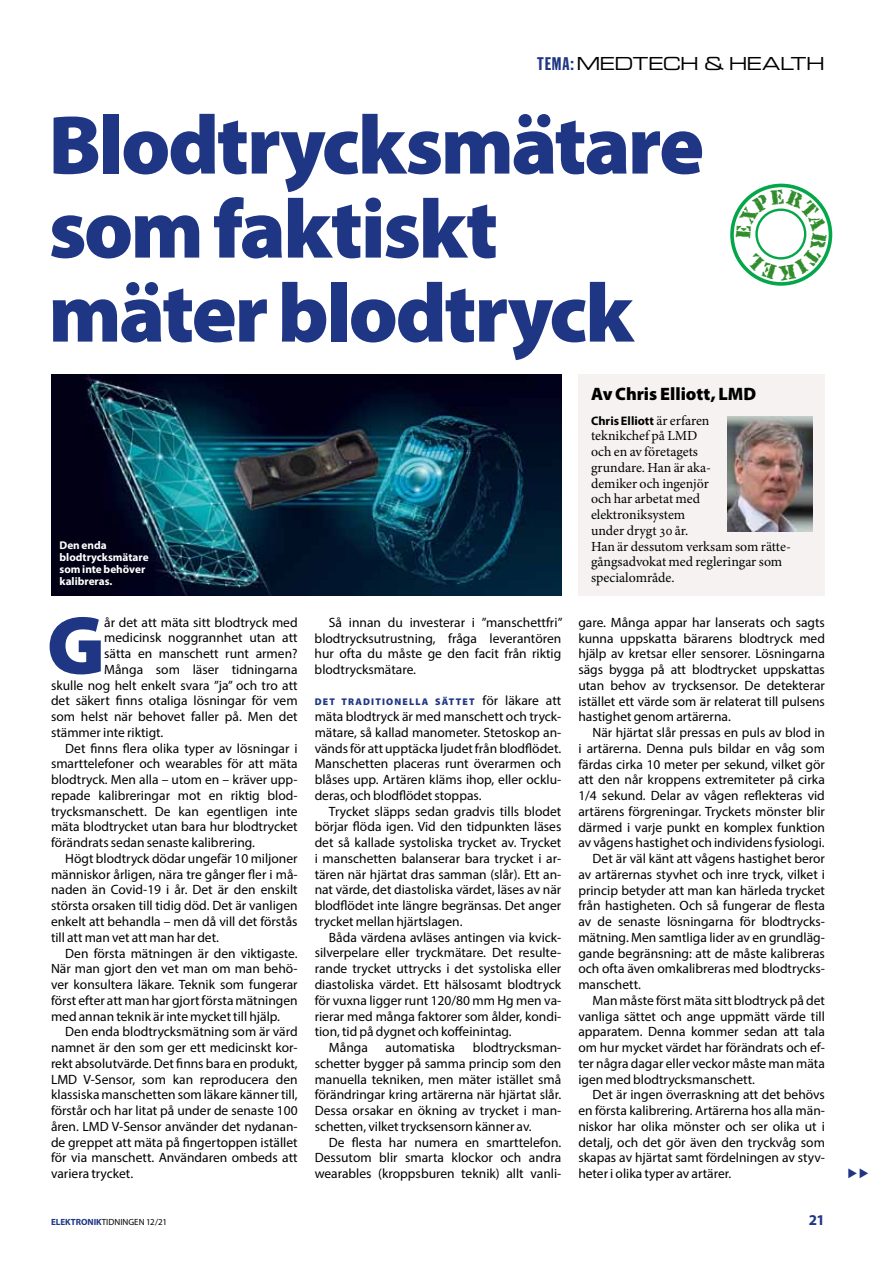
<style>
.page{position:relative;width:893px;height:1263px;background:#fff}
.page>*{position:absolute;margin:0;border:0;box-sizing:border-box;transform-origin:0 0}
.t1{font:900 84px/84px "Myriad Pro";letter-spacing:-.03em;color:#1f3685}
.t2{font:900 83.55px "Myriad Pro";color:#1f3685}
.t3{font:18px "Eurostile Extended Two";letter-spacing:-.035em;color:#000}
.t4{font:900 18px "Myriad Pro";color:#000}
.t5{font:700 15px "Myriad Pro";color:#1f3685}
.t6{font:13.8px/15.8px "Minion Pro";color:#000}
.t7{font:13.5px/15.8px "Myriad Pro";color:#000;text-align:justify}
.t8{font:700 12.3px "Myriad Pro";color:#000}
.t9{font:700 11.25px/12px "Myriad Pro";color:#fff}
.t10{font:900 9.75px "Myriad Pro";letter-spacing:.12em;color:#1f3685}
.t11{font:9px "Myriad Pro";color:#000}
.s1{font-family:"Franklin Gothic Extra Cond";color:#1f3685}
.s2{font-weight:400;font-size:13.5px;color:#000}
.s3{font-family:"Minion Pro";font-weight:400;font-size:13.8px}
.s4{font-weight:700;color:#1f3685}
</style>
<div class="page">
<div style="left:578px;top:374px;width:247px;height:221px;background:#f5f2f1"></div>
<img style="left:727px;top:417px;width:85px;height:114px">
<img style="left:51px;top:374px;width:510px;height:221px">
<svg style="left:730px;top:184px;width:102px;height:102px"></svg>
<h3 class="t3" style="left:538px;top:51px;width:289px"><span class="s1">TEMA:</span> MEDTECH &amp; HEALTH</h3>
<h1 class="t1" style="left:48px;top:104px;width:657px">Blodtrycksmätare som faktiskt mäter blodtryck</h1>
<p class="t9" style="left:60px;top:538px;width:91px">Den enda blodtrycksmätare som inte behöver kalibreras.</p>
<h2 class="t2" style="left:47px;top:598px;width:60px">G</h2>
<p class="t7" style="left:104px;top:614px;width:195px">år det att mäta sitt blodtryck med</p>
<p class="t7" style="left:104px;top:630px;width:195px">medicinsk noggrannhet utan att</p>
<p class="t7" style="left:104px;top:645px;width:195px">sätta en manschett runt armen?</p>
<p class="t7" style="left:104px;top:661px;width:195px">Många som läser tidningarna</p>
<p class="t7" style="left:51px;top:677px;width:248px">skulle nog helt enkelt svara ”ja” och tro att</p>
<p class="t7" style="left:51px;top:693px;width:248px">det säkert finns otaliga lösningar för vem</p>
<p class="t7" style="left:51px;top:708px;width:248px">som helst när behovet faller på. Men det</p>
<p class="t7" style="left:51px;top:724px;width:114px">stämmer inte riktigt.</p>
<p class="t7" style="left:65px;top:740px;width:234px">Det finns flera olika typer av lösningar i</p>
<p class="t7" style="left:51px;top:756px;width:248px">smarttelefoner och wearables för att mäta</p>
<p class="t7" style="left:51px;top:771px;width:248px">blodtryck. Men alla – utom en – kräver upp-</p>
<p class="t7" style="left:51px;top:787px;width:248px">repade kalibreringar mot en riktig blod-</p>
<p class="t7" style="left:51px;top:803px;width:248px">trycksmanschett. De kan egentligen inte</p>
<p class="t7" style="left:51px;top:819px;width:248px">mäta blodtrycket utan bara hur blodtrycket</p>
<p class="t7" style="left:51px;top:834px;width:205px">förändrats sedan senaste kalibrering.</p>
<p class="t7" style="left:65px;top:850px;width:234px">Högt blodtryck dödar ungefär 10 miljoner</p>
<p class="t7" style="left:51px;top:866px;width:248px">människor årligen, nära tre gånger fler i må-</p>
<p class="t7" style="left:51px;top:882px;width:248px">naden än Covid-19 i år. Det är den enskilt</p>
<p class="t7" style="left:51px;top:898px;width:248px">största orsaken till tidig död. Det är vanligen</p>
<p class="t7" style="left:51px;top:913px;width:248px">enkelt att behandla – men då vill det förstås</p>
<p class="t7" style="left:51px;top:929px;width:169px">till att man vet att man har det.</p>
<p class="t7" style="left:65px;top:945px;width:234px">Den första mätningen är den viktigaste.</p>
<p class="t7" style="left:51px;top:961px;width:248px">När man gjort den vet man om man behö-</p>
<p class="t7" style="left:51px;top:976px;width:248px">ver konsultera läkare. Teknik som fungerar</p>
<p class="t7" style="left:51px;top:992px;width:248px">först efter att man har gjort första mätningen</p>
<p class="t7" style="left:51px;top:1008px;width:231px">med annan teknik är inte mycket till hjälp.</p>
<p class="t7" style="left:65px;top:1024px;width:234px">Den enda blodtrycksmätning som är värd</p>
<p class="t7" style="left:51px;top:1039px;width:248px">namnet är den som ger ett medicinskt kor-</p>
<p class="t7" style="left:51px;top:1055px;width:248px">rekt absolutvärde. Det finns bara en produkt,</p>
<p class="t7" style="left:51px;top:1071px;width:248px">LMD V-Sensor, som kan reproducera den</p>
<p class="t7" style="left:51px;top:1087px;width:248px">klassiska manschetten som läkare känner till,</p>
<p class="t7" style="left:51px;top:1102px;width:248px">förstår och har litat på under de senaste 100</p>
<p class="t7" style="left:51px;top:1118px;width:248px">åren. LMD V-Sensor använder det nydanan-</p>
<p class="t7" style="left:51px;top:1134px;width:248px">de greppet att mäta på fingertoppen istället</p>
<p class="t7" style="left:51px;top:1150px;width:248px">för via manschett. Användaren ombeds att</p>
<p class="t7" style="left:51px;top:1165px;width:84px">variera trycket.</p>
<p class="t7" style="left:315px;top:614px;width:249px;text-indent:14px">Så innan du investerar i ”manschettfri” blodtrycksutrustning, fråga leverantören hur ofta du måste ge den facit från riktig blodtrycksmätare.</p>
<p class="t10" style="left:315px;top:696px;width:248px">Det traditionella sättet <span class="s2">för läkare att</span></p>
<p class="t7" style="left:315px;top:708px;width:248px">mäta blodtryck är med manschett och tryck&shy;mätare, så kallad manometer. Stetoskop an&shy;vänds för att upptäcka ljudet från blodflödet.<br>Manschetten placeras runt överarmen och blåses upp. Artären kläms ihop, eller ocklu&shy;deras, och blodflödet stoppas.</p>
<p class="t7" style="left:315px;top:803px;width:248px;text-indent:14px">Trycket släpps sedan gradvis tills blodet börjar flöda igen. Vid den tidpunkten läses det så kallade systoliska trycket av. Trycket i manschetten balanserar bara trycket i ar&shy;tären när hjärtat dras samman (slår). Ett an&shy;nat värde, det diastoliska värdet, läses av när blodflödet inte längre begränsas. Det anger trycket mellan hjärtslagen.</p>
<p class="t7" style="left:329px;top:929px;width:234px">Båda värdena avläses antingen via kvick-</p>
<p class="t7" style="left:315px;top:945px;width:248px">silverpelare eller tryckmätare. Det resulte-</p>
<p class="t7" style="left:315px;top:961px;width:248px">rande trycket uttrycks i det systoliska eller</p>
<p class="t7" style="left:315px;top:976px;width:248px">diastoliska värdet. Ett hälsosamt blodtryck</p>
<p class="t7" style="left:315px;top:992px;width:248px">för vuxna ligger runt 120/80 mm Hg men va-</p>
<p class="t7" style="left:315px;top:1008px;width:248px">rierar med många faktorer som ålder, kondi-</p>
<p class="t7" style="left:315px;top:1024px;width:199px">tion, tid på dygnet och koffeinintag.</p>
<p class="t7" style="left:329px;top:1039px;width:40px">Många</p>
<p class="t7" style="left:386px;top:1039px;width:71px">automatiska</p>
<p class="t7" style="left:315px;top:1039px;width:248px;text-indent:158px">blodtrycksman&shy;schetter bygger på samma princip som den manuella tekniken, men mäter istället små förändringar kring artärerna när hjärtat slår.<br>Dessa orsakar en ökning av trycket i man&shy;schetten, vilket trycksensorn känner av.</p>
<p class="t7" style="left:315px;top:1134px;width:248px;text-indent:14px">De flesta har numera en smarttelefon.<br>Dessutom blir smarta klockor och andra wearables (kroppsburen teknik) allt vanli-</p>
<h3 class="t4" style="left:591px;top:384px;width:167px">Av Chris Elliott, LMD</h3>
<p class="t8" style="left:591px;top:413px;width:120px">Chris Elliott <span class="s3">är erfaren</span></p>
<p class="t6" style="left:591px;top:428px;width:201px">teknikchef på LMD<br>och en av företagets<br>grundare. Han är aka-<br>demiker och ingenjör<br>och har arbetat med elektroniksystem<br>under drygt 30 år.<br>Han är dessutom verksam som rätte&shy;gångsadvokat med regleringar som specialområde.</p>
<p class="t7" style="left:578px;top:614px;width:248px">gare. Många appar har lanserats och sagts kunna uppskatta bärarens blodtryck med hjälp av kretsar eller sensorer. Lösningarna sägs bygga på att blodtrycket uppskattas utan behov av trycksensor. De detekterar istället ett värde som är relaterat till pulsens hastighet genom artärerna.</p>
<p class="t7" style="left:593px;top:724px;width:234px">När hjärtat slår pressas en puls av blod in</p>
<p class="t7" style="left:578px;top:740px;width:248px">i artärerna. Denna puls bildar en våg som</p>
<p class="t7" style="left:578px;top:756px;width:248px">färdas cirka 10 meter per sekund, vilket gör</p>
<p class="t7" style="left:578px;top:772px;width:248px">att den når kroppens extremiteter på cirka</p>
<p class="t7" style="left:578px;top:787px;width:248px">1/4 sekund. Delar av vågen reflekteras vid</p>
<p class="t7" style="left:578px;top:803px;width:248px">artärens förgreningar. Tryckets mönster blir</p>
<p class="t7" style="left:578px;top:819px;width:248px">därmed i varje punkt en komplex funktion</p>
<p class="t7" style="left:578px;top:835px;width:248px">av vågens hastighet och individens fysiologi.</p>
<p class="t7" style="left:593px;top:850px;width:234px">Det är väl känt att vågens hastighet beror</p>
<p class="t7" style="left:578px;top:866px;width:248px">av artärernas styvhet och inre tryck, vilket i</p>
<p class="t7" style="left:578px;top:882px;width:248px">princip betyder att man kan härleda trycket</p>
<p class="t7" style="left:578px;top:898px;width:248px">från hastigheten. Och så fungerar de flesta</p>
<p class="t7" style="left:578px;top:913px;width:248px">av de senaste lösningarna för blodtrycks-</p>
<p class="t7" style="left:578px;top:929px;width:248px">mätning. Men samtliga lider av en grundläg-</p>
<p class="t7" style="left:578px;top:945px;width:248px">gande begränsning: att de måste kalibreras</p>
<p class="t7" style="left:578px;top:961px;width:248px">och ofta även omkalibreras med blodtrycks-</p>
<p class="t7" style="left:578px;top:976px;width:64px">manschett.</p>
<p class="t7" style="left:593px;top:992px;width:234px">Man måste först mäta sitt blodtryck på det</p>
<p class="t7" style="left:578px;top:1008px;width:248px">vanliga sättet och ange uppmätt värde till</p>
<p class="t7" style="left:578px;top:1024px;width:248px">apparatem. Denna kommer sedan att tala</p>
<p class="t7" style="left:578px;top:1039px;width:248px">om hur mycket värdet har förändrats och ef-</p>
<p class="t7" style="left:578px;top:1055px;width:248px">ter några dagar eller veckor måste man mäta</p>
<p class="t7" style="left:578px;top:1071px;width:178px">igen med blodtrycksmanschett.</p>
<p class="t7" style="left:593px;top:1087px;width:234px">Det är ingen överraskning att det behövs</p>
<p class="t7" style="left:578px;top:1102px;width:248px">en första kalibrering. Artärerna hos alla män-</p>
<p class="t7" style="left:578px;top:1118px;width:248px">niskor har olika mönster och ser olika ut i</p>
<p class="t7" style="left:578px;top:1134px;width:248px">detalj, och det gör även den tryckvåg som</p>
<p class="t7" style="left:578px;top:1150px;width:248px">skapas av hjärtat samt fördelningen av styv-</p>
<p class="t7" style="left:578px;top:1165px;width:155px">heter i olika typer av artärer.</p>
<p class="t11" style="left:51px;top:1216px;width:118px"><span class="s4">ELEKTRONIK</span>TIDNINGEN 12/21</p>
<p class="t5" style="left:809px;top:1210px;width:18px">21</p>
</div>
